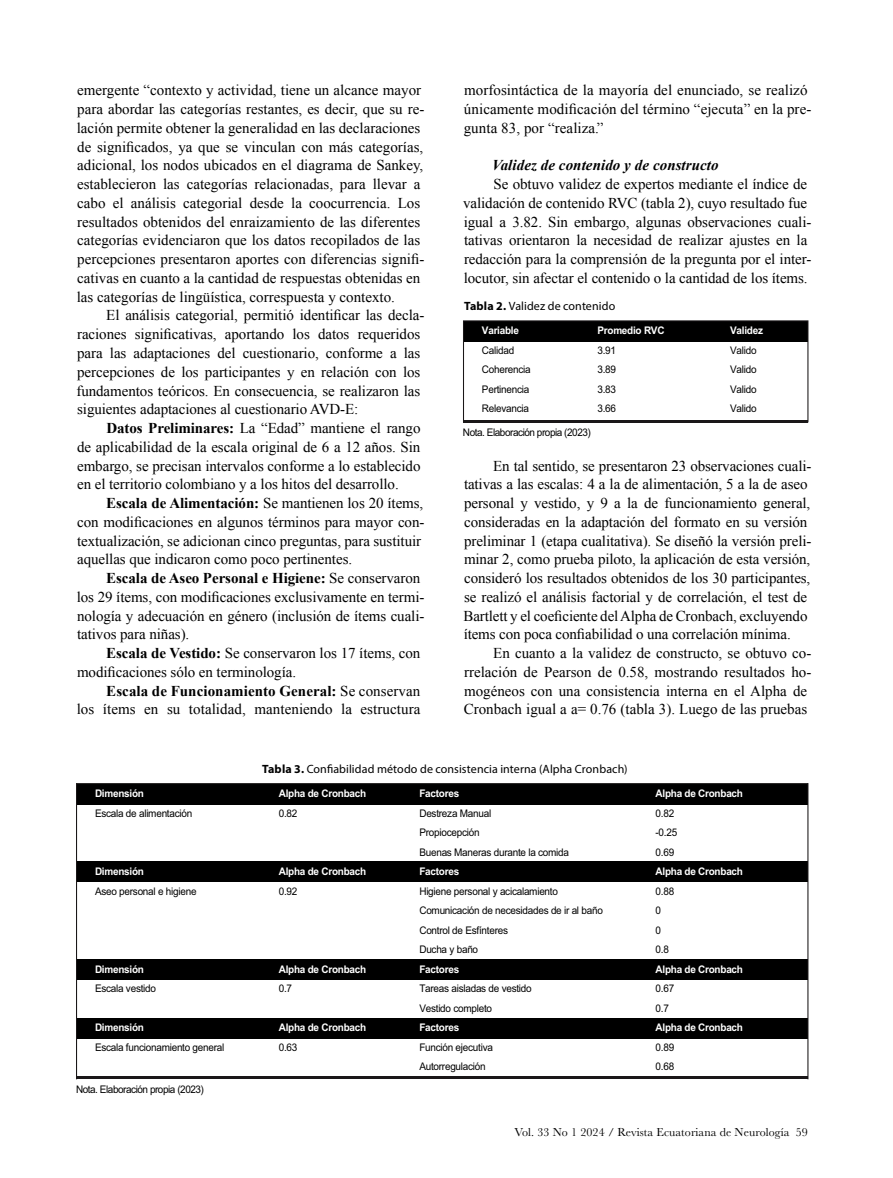
<style>
.page{position:relative;width:893px;height:1178px;background:#fff}
.page>*{position:absolute;margin:0;border:0;box-sizing:border-box;transform-origin:0 0}
.t1{font:15px/18.8px "Times New Roman";letter-spacing:-.005em;color:#000}
.t2{font:italic 700 15px "Times New Roman";letter-spacing:.005em;color:#000}
.t3{font:12px "Myriad Pro";letter-spacing:.005em;color:#000}
.t4{font:12px "Baskerville";letter-spacing:.01em;color:#000}
.t5{font:10.5px/19.5px "Arial";letter-spacing:-.025em;color:#000;scale:.95 1}
.t6{font:700 10.5px "Arial";letter-spacing:-.025em;color:#fff;scale:.95 1}
.t7{font:10.5px "Arial";letter-spacing:-.045em;color:#000;scale:.95 1}
.s1{font-weight:700}
</style>
<div class="page">
<div style="left:77px;top:783px;width:731px;height:21px;background:#000"></div>
<div style="left:77px;top:861px;width:731px;height:20px;background:#000"></div>
<div style="left:77px;top:959px;width:731px;height:20px;background:#000"></div>
<div style="left:77px;top:1018px;width:731px;height:20px;background:#000"></div>
<hr style="left:77px;top:1076px;width:731px;height:3px;background:#1a1718">
<div style="left:463px;top:321px;width:345px;height:21px;background:#000"></div>
<div style="left:463px;top:320px;width:345px;height:103px;border:1px solid #1a1718"></div>
<hr style="left:463px;top:420px;width:345px;height:2px;background:#1a1718">
<p class="t1" style="left:77px;top:81px;width:349px">emergente “contexto y actividad, tiene un alcance mayor para abordar las categorías restantes, es decir, que su re&shy;lación permite obtener la generalidad en las declaraciones de significados, ya que se vinculan con más categorías, adicional, los nodos ubicados en el diagrama de Sankey, establecieron las categorías relacionadas, para llevar a cabo el análisis categorial desde la coocurrencia. Los resultados obtenidos del enraizamiento de las diferentes categorías evidenciaron que los datos recopilados de las percepciones presentaron aportes con diferencias signifi&shy;cativas en cuanto a la cantidad de respuestas obtenidas en las categorías de lingüística, correspuesta y contexto.</p>
<p class="t1" style="left:76px;top:306px;width:350px;text-indent:30px">El análisis categorial, permitió identificar las decla&shy;raciones significativas, aportando los datos requeridos para las adaptaciones del cuestionario, conforme a las percepciones de los participantes y en relación con los fundamentos teóricos. En consecuencia, se realizaron las siguientes adaptaciones al cuestionario AVD-E:</p>
<p class="t1" style="left:77px;top:418px;width:345px;text-align:justify;text-indent:29px"><span class="s1">Datos Preliminares:</span> La “Edad” mantiene el rango de aplicabilidad de la escala original de 6 a 12 años. Sin embargo, se precisan intervalos conforme a lo establecido en el territorio colombiano y a los hitos del desarrollo.</p>
<p class="t1" style="left:77px;top:493px;width:349px;text-indent:29px"><span class="s1">Escala de Alimentación:</span> Se mantienen los 20 ítems, con modificaciones en algunos términos para mayor con&shy;textualización, se adicionan cinco preguntas, para sustituir aquellas que indicaron como poco pertinentes.</p>
<p class="t1" style="left:77px;top:568px;width:349px;text-indent:30px"><span class="s1">Escala de Aseo Personal e Higiene:</span> Se conservaron los 29 ítems, con modificaciones exclusivamente en termi&shy;nología y adecuación en género (inclusión de ítems cuali&shy;tativos para niñas).</p>
<p class="t1" style="left:77px;top:643px;width:345px;text-indent:29px"><span class="s1">Escala de Vestido:</span> Se conservaron los 17 ítems, con modificaciones sólo en terminología.</p>
<p class="t1" style="left:77px;top:681px;width:345px;text-align:right"><span class="s1">Escala de Funcionamiento General:</span> Se conservan<br>los ítems en su totalidad, manteniendo la estructura</p>
<p class="t1" style="left:464px;top:81px;width:349px">morfosintáctica de la mayoría del enunciado, se realizó únicamente modificación del término “ejecuta” en la pre&shy;gunta 83, por “realiza.”</p>
<p class="t2" style="left:492px;top:155px;width:228px">Validez de contenido y de constructo</p>
<p class="t1" style="left:463px;top:175px;width:350px;text-indent:30px">Se obtuvo validez de expertos mediante el índice de validación de contenido RVC (tabla 2), cuyo resultado fue igual a 3.82. Sin embargo, algunas observaciones cuali&shy;tativas orientaron la necesidad de realizar ajustes en la redacción para la comprensión de la pregunta por el inter&shy;locutor, sin afectar el contenido o la cantidad de los ítems.</p>
<p class="t3" style="left:464px;top:298px;width:153px"><span class="s1">Tabla 2.</span> Validez de contenido</p>
<p class="t6" style="left:482px;top:324px;width:41px">Variable</p>
<p class="t5" style="left:482px;top:341px;width:53px">Calidad<br>Coherencia<br>Pertinencia<br>Relevancia</p>
<p class="t6" style="left:597px;top:324px;width:72px">Promedio RVC</p>
<p class="t5" style="left:597px;top:341px;width:21px;text-align:justify">3.91<br>3.89<br>3.83<br>3.66</p>
<p class="t7" style="left:463px;top:425px;width:136px">Nota. Elaboración propia (2023)</p>
<p class="t6" style="left:730px;top:324px;width:36px">Validez</p>
<p class="t5" style="left:730px;top:340px;width:29px;text-align:justify">Valido Valido Valido Valido</p>
<p class="t1" style="left:463px;top:456px;width:349px;text-indent:30px">En tal sentido, se presentaron 23 observaciones cuali&shy;tativas a las escalas: 4 a la de alimentación, 5 a la de aseo personal y vestido, y 9 a la de funcionamiento general, consideradas en la adaptación del formato en su versión preliminar 1 (etapa cualitativa). Se diseñó la versión preli&shy;minar 2, como prueba piloto, la aplicación de esta versión, consideró los resultados obtenidos de los 30 participantes, se realizó el análisis factorial y de correlación, el test de Bartlett y el coeficiente del Alpha de Cronbach, excluyendo ítems con poca confiabilidad o una correlación mínima.</p>
<p class="t1" style="left:464px;top:643px;width:349px;text-indent:29px">En cuanto a la validez de constructo, se obtuvo co&shy;rrelación de Pearson de 0.58, mostrando resultados ho&shy;mogéneos con una consistencia interna en el Alpha de Cronbach igual a a= 0.76 (tabla 3). Luego de las pruebas</p>
<p class="t3" style="left:262px;top:761px;width:367px"><span class="s1">Tabla 3.</span> Confiabilidad método de consistencia interna (Alpha Cronbach)</p>
<p class="t6" style="left:95px;top:786px;width:53px">Dimensión</p>
<p class="t5" style="left:95px;top:803px;width:104px">Escala de alimentación</p>
<p class="t6" style="left:95px;top:864px;width:53px">Dimensión</p>
<p class="t5" style="left:95px;top:881px;width:108px">Aseo personal e higiene</p>
<p class="t6" style="left:95px;top:962px;width:53px">Dimensión</p>
<p class="t5" style="left:95px;top:979px;width:66px">Escala vestido</p>
<p class="t6" style="left:95px;top:1020px;width:53px">Dimensión</p>
<p class="t5" style="left:95px;top:1037px;width:138px">Escala funcionamiento general</p>
<p class="t6" style="left:279px;top:786px;width:94px">Alpha de Cronbach</p>
<p class="t5" style="left:279px;top:803px;width:21px">0.82</p>
<p class="t6" style="left:279px;top:864px;width:94px">Alpha de Cronbach</p>
<p class="t5" style="left:279px;top:881px;width:21px">0.92</p>
<p class="t6" style="left:279px;top:962px;width:94px">Alpha de Cronbach</p>
<p class="t5" style="left:279px;top:979px;width:16px">0.7</p>
<p class="t6" style="left:279px;top:1020px;width:94px">Alpha de Cronbach</p>
<p class="t5" style="left:279px;top:1037px;width:21px">0.63</p>
<p class="t6" style="left:419px;top:786px;width:43px">Factores</p>
<p class="t5" style="left:419px;top:803px;width:159px">Destreza Manual<br>Propiocepción<br>Buenas Maneras durante la comida</p>
<p class="t6" style="left:419px;top:864px;width:43px">Factores</p>
<p class="t5" style="left:419px;top:881px;width:195px">Higiene personal y acicalamiento<br>Comunicación de necesidades de ir al baño<br>Control de Esfínteres<br>Ducha y baño</p>
<p class="t6" style="left:419px;top:962px;width:43px">Factores</p>
<p class="t5" style="left:419px;top:979px;width:120px">Tareas aisladas de vestido<br>Vestido completo</p>
<p class="t6" style="left:419px;top:1020px;width:43px">Factores</p>
<p class="t5" style="left:419px;top:1037px;width:79px">Función ejecutiva<br>Autorregulación</p>
<p class="t6" style="left:655px;top:786px;width:94px">Alpha de Cronbach</p>
<p class="t5" style="left:655px;top:803px;width:24px">0.82 -0.25<br>0.69</p>
<p class="t6" style="left:655px;top:864px;width:94px">Alpha de Cronbach</p>
<p class="t5" style="left:655px;top:881px;width:21px">0.88<br>0<br>0<br>0.8</p>
<p class="t6" style="left:655px;top:962px;width:94px">Alpha de Cronbach</p>
<p class="t5" style="left:655px;top:979px;width:21px">0.67<br>0.7</p>
<p class="t6" style="left:655px;top:1020px;width:94px">Alpha de Cronbach</p>
<p class="t5" style="left:655px;top:1037px;width:21px">0.89<br>0.68</p>
<p class="t7" style="left:76px;top:1082px;width:136px">Nota. Elaboración propia (2023)</p>
<p class="t4" style="left:515px;top:1124px;width:295px">Vol. 33 No 1 2024 / Revista Ecuatoriana de Neurología 59</p>
</div>
